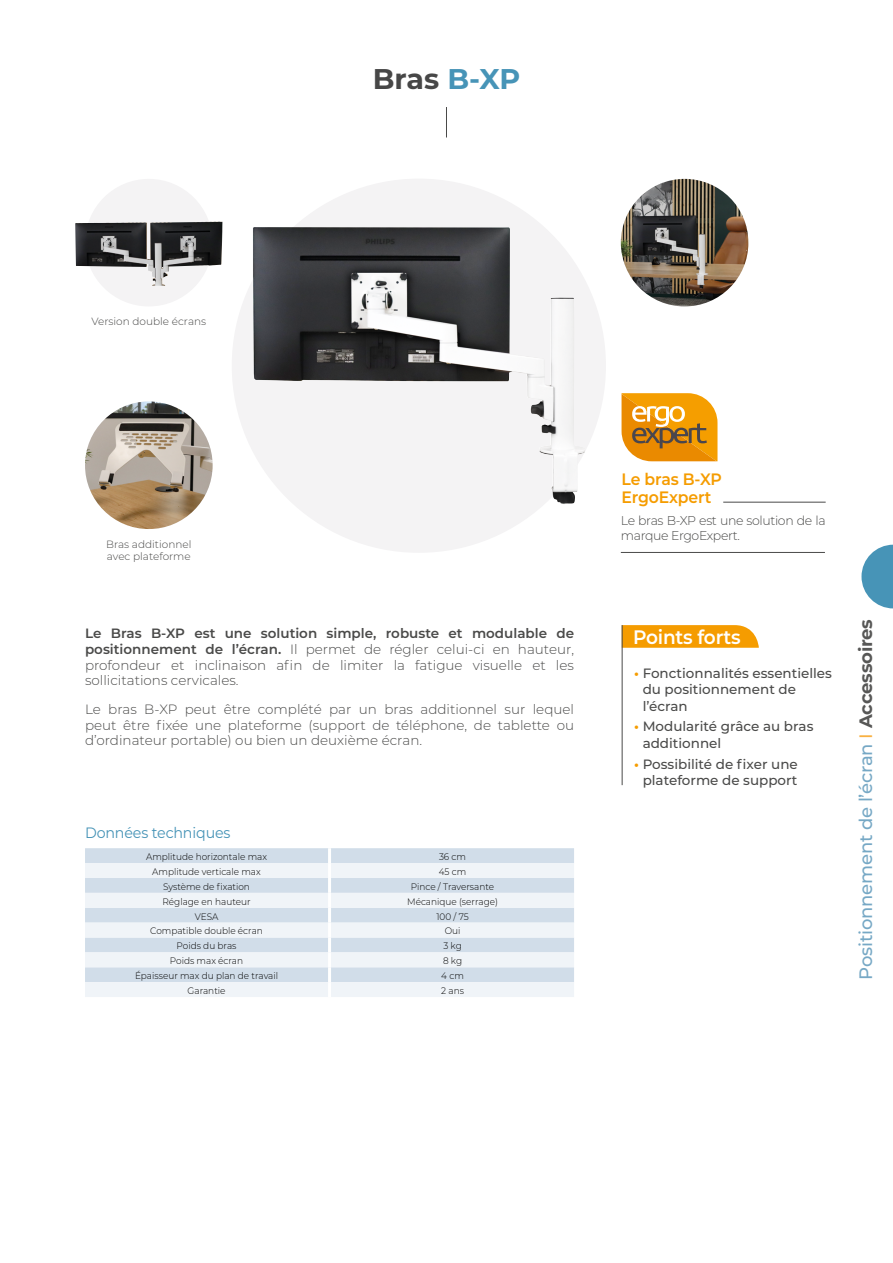
<style>
.page{position:relative;width:893px;height:1263px;background:#fff}
.page>*{position:absolute;margin:0;border:0;box-sizing:border-box;transform-origin:0 0}
.t1{font:700 28.5px "Montserrat";letter-spacing:-.005em;color:#474747}
.t2{font:600 19.5px "Montserrat";letter-spacing:-.01em;color:#fff;scale:.95 1}
.t3{font:500 18px "Montserrat";letter-spacing:-.01em;color:#76a8c5}
.t4{font:600 16.5px/18px "Montserrat";letter-spacing:-.01em;color:#f59c00;scale:.95 1}
.t5{font:15px "Montserrat";letter-spacing:-.01em;color:#4794b7;scale:.95 1}
.t6{font:300 13.5px/15.8px "Montserrat";color:#4a4a49;text-align:justify}
.t7{font:500 13.5px/16.5px "Montserrat";color:#4a4a49}
.t8{font:300 12.75px/15px "Montserrat";letter-spacing:-.03em;color:#4a4a49}
.t9{font:300 10.5px/12px "Montserrat";color:#4a4a49}
.t10{font:300 9.45px "Montserrat";color:#000;scale:.94 1}
.s1{color:#4794b7}
.s2{font-weight:600}
.s3{font-weight:700;color:#f59c00}
.s4{color:#f9b142}
.s5{font-weight:700;color:#575756}
</style>
<div class="page">
<div style="left:232px;top:179px;width:374px;height:374px;background:#f4f3f4;border-radius:50%"></div>
<hr style="left:446px;top:107px;width:1px;height:30px;background:#4a4a49">
<svg style="left:623px;top:625px;width:136px;height:23px"></svg>
<hr style="left:622px;top:625px;width:1px;height:160px;background:#4a4a49">
<img style="left:621px;top:179px;width:127px;height:127px;border-radius:64px">
<img style="left:85px;top:401px;width:128px;height:128px;border-radius:64px">
<div style="left:85px;top:179px;width:128px;height:127px;background:#f4f3f4;border-radius:50%"></div>
<hr style="left:621px;top:552px;width:204px;height:1px;background:#4a4a49">
<hr style="left:723px;top:502px;width:103px;height:1px;background:#4a4a49">
<svg style="left:621px;top:393px;width:96px;height:68px"></svg>
<svg style="left:861px;top:545px;width:32px;height:63px"></svg>
<div style="left:85px;top:848px;width:489px;height:15px;background:#d1dde9"></div>
<svg style="left:85px;top:863px;width:489px;height:134px;fill:#f0f4f8"></svg>
<hr style="left:328px;top:848px;width:3px;height:15px;background:#fff">
<hr style="left:328px;top:863px;width:3px;height:15px;background:#fff">
<hr style="left:328px;top:878px;width:3px;height:15px;background:#fff">
<hr style="left:328px;top:893px;width:3px;height:15px;background:#fff">
<hr style="left:328px;top:908px;width:3px;height:15px;background:#fff">
<hr style="left:328px;top:923px;width:3px;height:14px;background:#fff">
<hr style="left:328px;top:937px;width:3px;height:15px;background:#fff">
<hr style="left:328px;top:952px;width:3px;height:15px;background:#fff">
<hr style="left:328px;top:967px;width:3px;height:15px;background:#fff">
<hr style="left:328px;top:982px;width:3px;height:15px;background:#fff">
<img style="left:253px;top:227px;width:332px;height:277px">
<img style="left:75px;top:222px;width:147px;height:64px">
<h1 class="t1" style="left:373px;top:58px;width:149px">Bras <span class="s1">B-XP</span></h1>
<p class="t9" style="left:91px;top:315px;width:116px">Version double écrans</p>
<p class="t9" style="left:106px;top:538px;width:87px">Bras additionnel avec plateforme</p>
<p class="t6" style="left:85px;top:625px;width:490px"><span class="s2">Le Bras B-XP est une solution simple, robuste et modulable de positionnement de l’écran.</span> Il permet de régler celui-ci en hauteur, profondeur et inclinaison afin de limiter la fatigue visuelle et les sollicitations cervicales.</p>
<p class="t6" style="left:85px;top:701px;width:491px">Le bras B-XP peut être complété par un bras additionnel sur lequel peut être fixée une plateforme (support de téléphone, de tablette ou d’ordinateur portable) ou bien un deuxième écran.</p>
<p class="t5" style="left:85px;top:822px;width:155px">Données techniques</p>
<p class="t10" style="left:146px;top:850px;width:130px">Amplitude horizontale max</p>
<p class="t10" style="left:439px;top:850px;width:30px">36 cm</p>
<p class="t10" style="left:152px;top:865px;width:117px">Amplitude verticale max</p>
<p class="t10" style="left:439px;top:865px;width:31px">45 cm</p>
<p class="t10" style="left:163px;top:880px;width:94px">Système de fixation</p>
<p class="t10" style="left:411px;top:880px;width:90px">Pince / Traversante</p>
<p class="t10" style="left:162px;top:895px;width:95px">Réglage en hauteur</p>
<p class="t10" style="left:407px;top:895px;width:98px">Mécanique (serrage)</p>
<p class="t10" style="left:195px;top:910px;width:27px">VESA</p>
<p class="t10" style="left:436px;top:910px;width:36px">100 / 75</p>
<p class="t10" style="left:150px;top:925px;width:121px">Compatible double écran</p>
<p class="t10" style="left:445px;top:925px;width:18px">Oui</p>
<p class="t10" style="left:177px;top:939px;width:65px">Poids du bras</p>
<p class="t10" style="left:443px;top:939px;width:21px">3 kg</p>
<p class="t10" style="left:170px;top:954px;width:79px">Poids max écran</p>
<p class="t10" style="left:443px;top:954px;width:22px">8 kg</p>
<p class="t10" style="left:135px;top:969px;width:154px">Épaisseur max du plan de travail</p>
<p class="t10" style="left:441px;top:969px;width:26px">4 cm</p>
<p class="t10" style="left:188px;top:984px;width:42px">Garantie</p>
<p class="t10" style="left:441px;top:984px;width:26px">2 ans</p>
<p class="t4" style="left:621px;top:470px;width:107px">Le bras B-XP<br>ErgoExpert</p>
<p class="t8" style="left:621px;top:513px;width:206px">Le bras B-XP est une solution de la marque ErgoExpert.</p>
<h2 class="t2" style="left:633px;top:623px;width:115px">Points forts</h2>
<p class="t7" style="left:643px;top:664px;width:191px;text-indent:-8px"><span class="s3">•</span> Fonctionnalités essentielles du positionnement de l’écran</p>
<p class="t7" style="left:643px;top:718px;width:172px;text-indent:-8px"><span class="s3">•</span> Modularité grâce au bras additionnel</p>
<p class="t7" style="left:634px;top:755px;width:165px;text-align:right"><span class="s3">•</span> Possibilité de fixer une plateforme de support</p>
<h3 class="t3" style="left:853px;top:980px;width:362px;rotate:-90deg">Positionnement de l’écran <span class="s4">I</span> <span class="s5">Accessoires</span></h3>
</div>
